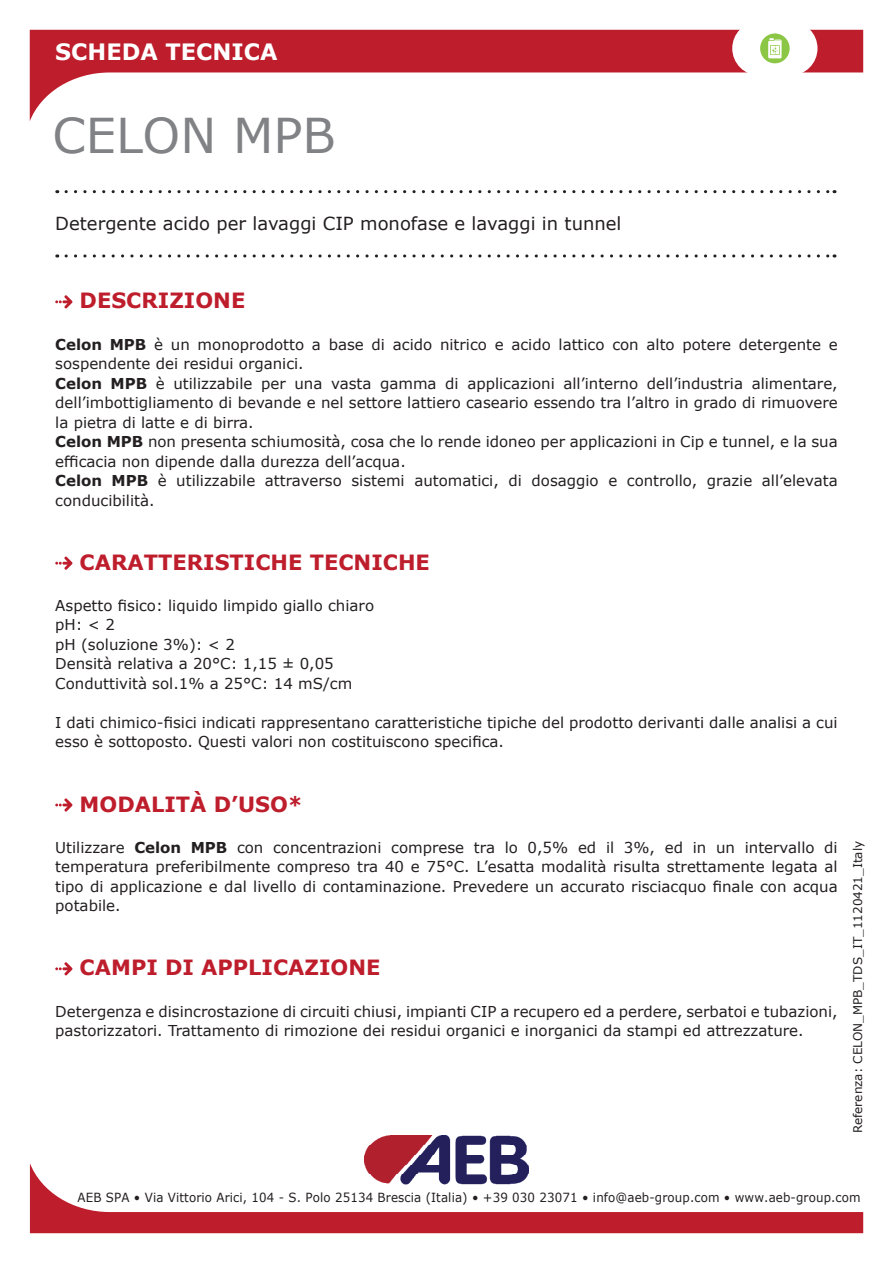
<style>
.page{position:relative;width:893px;height:1263px;background:#fff}
.page>*{position:absolute;margin:0;border:0;box-sizing:border-box;transform-origin:0 0}
.t1{font:48px "Verdana";color:#808285}
.t2{font:700 22.5px "Verdana";color:#fff}
.t3{font:700 21px "Verdana";color:#be1d2c}
.t4{font:18px "Verdana";color:#231f20}
.t5{font:15px/19.5px "Verdana";color:#231f20}
.t6{font:12.6px "Verdana";letter-spacing:.01em;color:#231f20;scale:.94 1}
.t7{font:12px "Verdana";color:#231f20}
.s1{font-weight:700}
</style>
<div class="page">
<svg style="left:30px;top:1163px;width:833px;height:70px"></svg>
<svg style="left:30px;top:30px;width:833px;height:91px"></svg>
<svg style="left:66px;top:190px;width:769px;height:3px"></svg>
<svg style="left:66px;top:254px;width:769px;height:4px"></svg>
<img style="left:364px;top:1135px;width:165px;height:49px">
<div style="left:732px;top:21px;width:85px;height:55px;background:#fff;border-radius:27px"></div>
<div style="left:760px;top:33px;width:30px;height:30px;background:#8bc644;border-radius:50%"></div>
<svg style="left:768px;top:38px;width:14px;height:20px"></svg>
<svg style="left:55px;top:295px;width:17px;height:13px"></svg>
<svg style="left:55px;top:557px;width:17px;height:13px"></svg>
<svg style="left:55px;top:798px;width:17px;height:13px"></svg>
<svg style="left:55px;top:962px;width:17px;height:13px"></svg>
<h2 class="t2" style="left:55px;top:35px;width:224px">SCHEDA TECNICA</h2>
<h1 class="t1" style="left:52px;top:103px;width:285px">CELON MPB</h1>
<p class="t4" style="left:55px;top:211px;width:568px">Detergente acido per lavaggi CIP monofase e lavaggi in tunnel</p>
<h3 class="t3" style="left:80px;top:286px;width:167px">DESCRIZIONE</h3>
<p class="t5" style="left:55px;top:334px;width:784px"><span class="s1">Celon MPB</span> è un monoprodotto a base di acido nitrico e acido lattico con alto potere detergente e sospendente dei residui organici.<br><span class="s1">Celon MPB</span> è utilizzabile per una vasta gamma di applicazioni all’interno dell’industria alimentare, dell’imbottigliamento di bevande e nel settore lattiero caseario essendo tra l’altro in grado di rimuovere la pietra di latte e di birra.<br><span class="s1">Celon MPB</span> non presenta schiumosità, cosa che lo rende idoneo per applicazioni in Cip e tunnel, e la sua efficacia non dipende dalla durezza dell’acqua.<br><span class="s1">Celon MPB</span> è utilizzabile attraverso sistemi automatici, di dosaggio e controllo, grazie all’elevata conducibilità.</p>
<h3 class="t3" style="left:80px;top:547px;width:352px">CARATTERISTICHE TECNICHE</h3>
<p class="t5" style="left:55px;top:595px;width:320px">Aspetto fisico: liquido limpido giallo chiaro pH: &lt; 2<br>pH (soluzione 3%): &lt; 2<br>Densità relativa a 20°C: 1,15 ± 0,05<br>Conduttività sol.1% a 25°C: 14 mS/cm</p>
<p class="t5" style="left:55px;top:712px;width:784px">I dati chimico-fisici indicati rappresentano caratteristiche tipiche del prodotto derivanti dalle analisi a cui esso è sottoposto. Questi valori non costituiscono specifica.</p>
<h3 class="t3" style="left:80px;top:789px;width:225px">MODALITÀ D’USO*</h3>
<p class="t5" style="left:55px;top:837px;width:784px;text-align:justify">Utilizzare <span class="s1">Celon MPB</span> con concentrazioni comprese tra lo 0,5% ed il 3%, ed in un intervallo di temperatura preferibilmente compreso tra 40 e 75°C. L’esatta modalità risulta strettamente legata al tipo di applicazione e dal livello di contaminazione. Prevedere un accurato risciacquo finale con acqua potabile.</p>
<h3 class="t3" style="left:80px;top:953px;width:302px">CAMPI DI APPLICAZIONE</h3>
<p class="t5" style="left:55px;top:1001px;width:784px">Detergenza e disincrostazione di circuiti chiusi, impianti CIP a recupero ed a perdere, serbatoi e tubazioni, pastorizzatori. Trattamento di rimozione dei residui organici e inorganici da stampi ed attrezzature.</p>
<p class="t7" style="left:850px;top:1133px;width:294px;rotate:-90deg">Referenza: CELON_MPB_TDS_IT_1120421_Italy</p>
<p class="t6" style="left:78px;top:1189px;width:835px">AEB SPA • Via Vittorio Arici, 104 - S. Polo 25134 Brescia (Italia) • +39 030 23071 • info@aeb-group.com • www.aeb-group.com</p>
</div>
